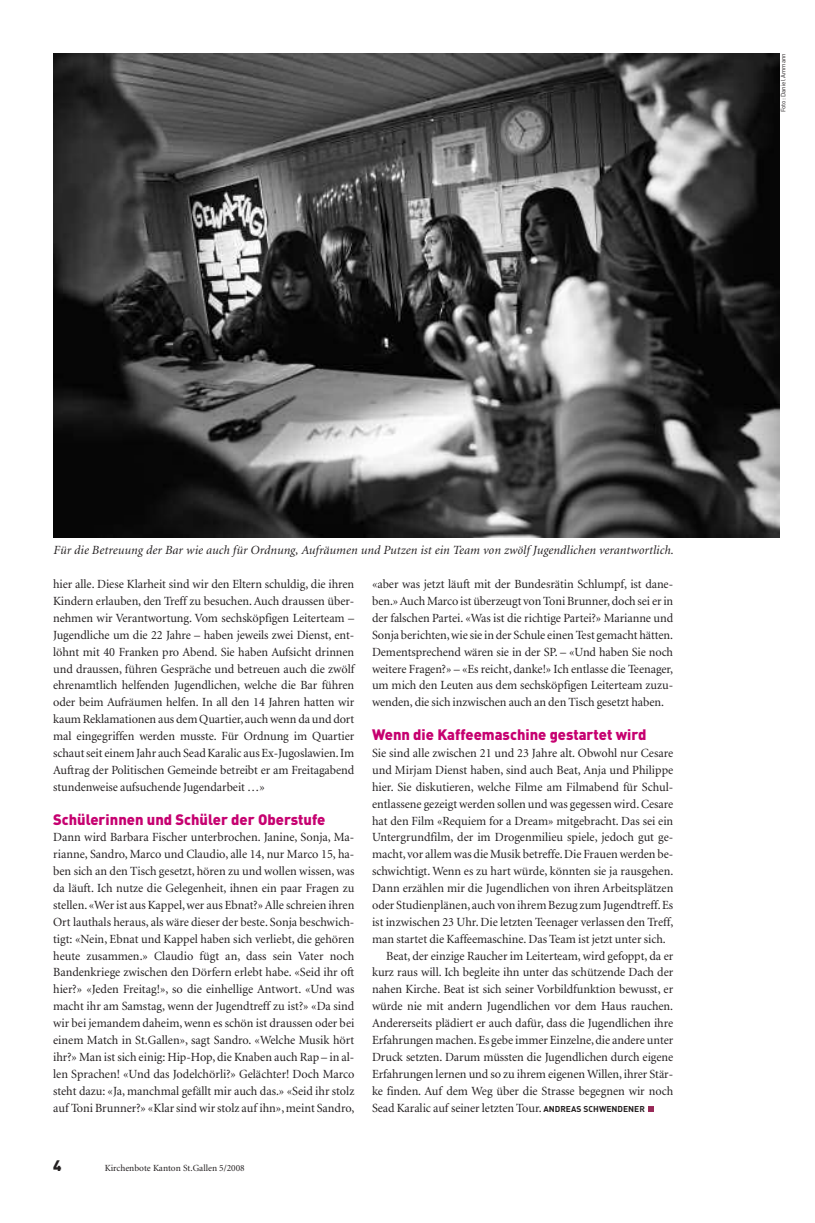
<style>
.page{position:relative;width:815px;height:1223px;background:#fff}
.page>*{position:absolute;margin:0;border:0;box-sizing:border-box;transform-origin:0 0}
.t1{font:900 15px "DIN";color:#c60170}
.t2{font:900 15px "DIN";color:#231f20}
.t3{font:12.5px/16.9px "Minion";letter-spacing:-.005em;color:#231f20;text-align:justify}
.t4{font:italic 12.5px "Minion";letter-spacing:.01em;color:#231f20}
.t5{font:9.38px "Minion";color:#231f20}
.t6{font:6.25px "DIN";color:#231f20}
.s1{font-family:"DIN Bold Alternate";font-size:8.5px}
</style>
<div class="page">
<img style="left:53px;top:53px;width:726px;height:484px">
<svg style="left:648px;top:1106px;width:5px;height:5px"></svg>
<p class="t6" style="left:780px;top:112px;width:61px;rotate:-90deg">Foto: Daniel Ammann</p>
<p class="t4" style="left:53px;top:545px;width:622px">Für die Betreuung der Bar wie auch für Ordnung, Aufräumen und Putzen ist ein Team von zwölf Jugendlichen verantwortlich.</p>
<p class="t3" style="left:53px;top:576px;width:303px">hier alle. Diese Klarheit sind wir den Eltern schuldig, die ihren Kindern erlauben, den Treff zu besuchen. Auch draussen über&shy;nehmen wir Verantwortung. Vom sechsköpfigen Leiterteam – Jugendliche um die 22 Jahre – haben jeweils zwei Dienst, ent&shy;löhnt mit 40 Franken pro Abend. Sie haben Aufsicht drinnen und draussen, führen Gespräche und betreuen auch die zwölf ehrenamtlich helfenden Jugendlichen, welche die Bar führen oder beim Aufräumen helfen. In all den 14 Jahren hatten wir kaum Reklamationen aus dem Quartier,auch wenn da und dort mal eingegriffen werden musste. Für Ordnung im Quartier schaut seit einem Jahr auch Sead Karalic aus Ex-Jugoslawien. Im Auftrag der Politischen Gemeinde betreibt er am Freitagabend stundenweise aufsuchende Jugendarbeit …»</p>
<p class="t1" style="left:53px;top:810px;width:274px">Schülerinnen und Schüler der Oberstufe</p>
<p class="t3" style="left:53px;top:830px;width:303px">Dann wird Barbara Fischer unterbrochen. Janine, Sonja, Ma&shy;rianne, Sandro, Marco und Claudio, alle 14, nur Marco 15, ha&shy;ben sich an den Tisch gesetzt, hören zu und wollen wissen, was da läuft. Ich nutze die Gelegenheit, ihnen ein paar Fragen zu stellen. «Wer ist aus Kappel, wer aus Ebnat?» Alle schreien ihren Ort lauthals heraus, als wäre dieser der beste. Sonja beschwich&shy;tigt: «Nein, Ebnat und Kappel haben sich verliebt, die gehören heute zusammen.» Claudio fügt an, dass sein Vater noch Bandenkriege zwischen den Dörfern erlebt habe. «Seid ihr oft hier?» «Jeden Freitag!», so die einhellige Antwort. «Und was macht ihr am Samstag, wenn der Jugendtreff zu ist?» «Da sind wir bei jemandem daheim, wenn es schön ist draussen oder bei einem Match in St.Gallen», sagt Sandro. «Welche Musik hört ihr?» Man ist sich einig: Hip-Hop, die Knaben auch Rap – in al&shy;len Sprachen! «Und das Jodelchörli?» Gelächter! Doch Marco steht dazu: «Ja, manchmal gefällt mir auch das.» «Seid ihr stolz auf Toni Brunner?» «Klar sind wir stolz auf ihn», meint Sandro,</p>
<p class="t3" style="left:372px;top:576px;width:303px">«aber was jetzt läuft mit der Bundesrätin Schlumpf, ist dane&shy;ben.» Auch Marco ist überzeugt von Toni Brunner, doch sei er in der falschen Partei. «Was ist die richtige Partei?» Marianne und Sonja berichten, wie sie in der Schule einen Test gemacht hätten.<br>Dementsprechend wären sie in der SP. – «Und haben Sie noch weitere Fragen?» – «Es reicht, danke!» Ich entlasse die Teenager, um mich den Leuten aus dem sechsköpfigen Leiterteam zuzu&shy;wenden, die sich inzwischen auch an den Tisch gesetzt haben.</p>
<p class="t1" style="left:372px;top:726px;width:276px">Wenn die Kaffeemaschine gestartet wird</p>
<p class="t3" style="left:372px;top:745px;width:303px">Sie sind alle zwischen 21 und 23 Jahre alt. Obwohl nur Cesare</p>
<p class="t3" style="left:372px;top:762px;width:303px">und Mirjam Dienst haben, sind auch Beat, Anja und Philippe</p>
<p class="t3" style="left:372px;top:779px;width:303px">hier. Sie diskutieren, welche Filme am Filmabend für Schul-</p>
<p class="t3" style="left:372px;top:796px;width:303px">entlassene gezeigt werden sollen und was gegessen wird. Cesare</p>
<p class="t3" style="left:372px;top:813px;width:303px">hat den Film «Requiem for a Dream» mitgebracht. Das sei ein</p>
<p class="t3" style="left:372px;top:830px;width:303px">Untergrundfilm, der im Drogenmilieu spiele, jedoch gut ge-</p>
<p class="t3" style="left:372px;top:846px;width:303px">macht, vor allem was die Musik betreffe. Die Frauen werden be-</p>
<p class="t3" style="left:372px;top:863px;width:303px">schwichtigt. Wenn es zu hart würde, könnten sie ja rausgehen.</p>
<p class="t3" style="left:372px;top:880px;width:303px">Dann erzählen mir die Jugendlichen von ihren Arbeitsplätzen</p>
<p class="t3" style="left:372px;top:897px;width:303px">oder Studienplänen, auch von ihrem Bezug zum Jugendtreff. Es</p>
<p class="t3" style="left:372px;top:914px;width:303px">ist inzwischen 23 Uhr. Die letzten Teenager verlassen den Treff,</p>
<p class="t3" style="left:372px;top:931px;width:295px">man startet die Kaffeemaschine. Das Team ist jetzt unter sich.</p>
<p class="t3" style="left:386px;top:948px;width:289px">Beat, der einzige Raucher im Leiterteam, wird gefoppt, da er</p>
<p class="t3" style="left:372px;top:965px;width:303px">kurz raus will. Ich begleite ihn unter das schützende Dach der</p>
<p class="t3" style="left:372px;top:981px;width:303px">nahen Kirche. Beat ist sich seiner Vorbildfunktion bewusst, er</p>
<p class="t3" style="left:372px;top:998px;width:303px">würde nie mit andern Jugendlichen vor dem Haus rauchen.</p>
<p class="t3" style="left:372px;top:1015px;width:303px">Andererseits plädiert er auch dafür, dass die Jugendlichen ihre</p>
<p class="t3" style="left:372px;top:1032px;width:303px">Erfahrungen machen. Es gebe immer Einzelne, die andere unter</p>
<p class="t3" style="left:372px;top:1049px;width:303px">Druck setzten. Darum müssten die Jugendlichen durch eigene</p>
<p class="t3" style="left:372px;top:1066px;width:303px">Erfahrungen lernen und so zu ihrem eigenen Willen, ihrer Stär-</p>
<p class="t3" style="left:372px;top:1083px;width:303px">ke finden. Auf dem Weg über die Strasse begegnen wir noch</p>
<p class="t3" style="left:372px;top:1100px;width:274px">Sead Karalic auf seiner letzten Tour. <span class="s1">ANDREAS SCHWENDENER</span></p>
<p class="t2" style="left:53px;top:1156px;width:10px">4</p>
<p class="t5" style="left:105px;top:1164px;width:142px">Kirchenbote Kanton St.Gallen 5/2008</p>
</div>
